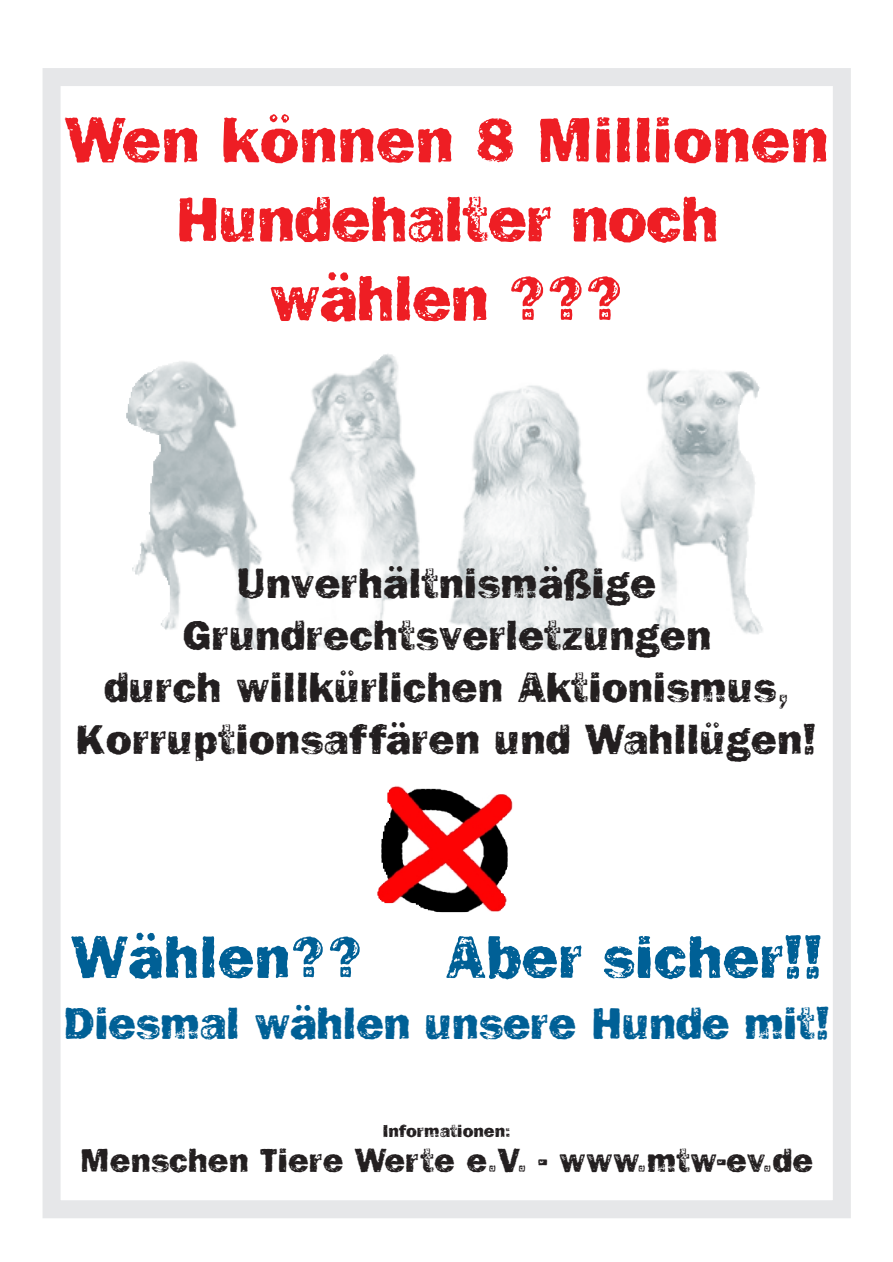
<style>
.page{position:relative;width:893px;height:1262px;background:#fff}
.page>*{position:absolute;margin:0;border:0;box-sizing:border-box;transform-origin:0 0}
.t1{font:66px/79.2px "Frankie";letter-spacing:-.02em;color:#ee1e24;text-align:center}
.t2{font:61.5px "Frankie";color:#006096}
.t3{font:46.5px "Frankie";letter-spacing:-.01em;color:#006096}
.t4{font:43.5px/52.2px "Frankie";color:#231f20;text-align:center}
.t5{font:34.5px "Frankie";color:#231f20}
.t6{font:18px "Frankie";color:#231f20}
</style>
<div class="page">
<img style="left:377px;top:786px;width:136px;height:126px">
<img style="left:126px;top:354px;width:637px;height:296px">
<div style="left:43px;top:68px;width:807px;height:1150px;border:18px solid #e6e7e9"></div>
<h1 class="t1" style="left:65px;top:106px;width:765px">Wen können 8 Millionen<br>Hundehalter noch wählen ???</h1>
<p class="t4" style="left:77px;top:560px;width:740px">Unverhältnismäßige<br>Grundrechtsverletzungen<br>durch willkürlichen Aktionismus,<br>Korruptionsaffären und Wahllügen!</p>
<h2 class="t2" style="left:71px;top:936px;width:294px">Wählen??</h2>
<h2 class="t2" style="left:445px;top:936px;width:378px">Aber sicher!!</h2>
<p class="t3" style="left:64px;top:1008px;width:767px">Diesmal wählen unsere Hunde mit!</p>
<p class="t6" style="left:383px;top:1124px;width:129px">Informationen:</p>
<p class="t5" style="left:80px;top:1148px;width:734px">Menschen Tiere Werte e.V. - www.mtw-ev.de</p>
</div>
